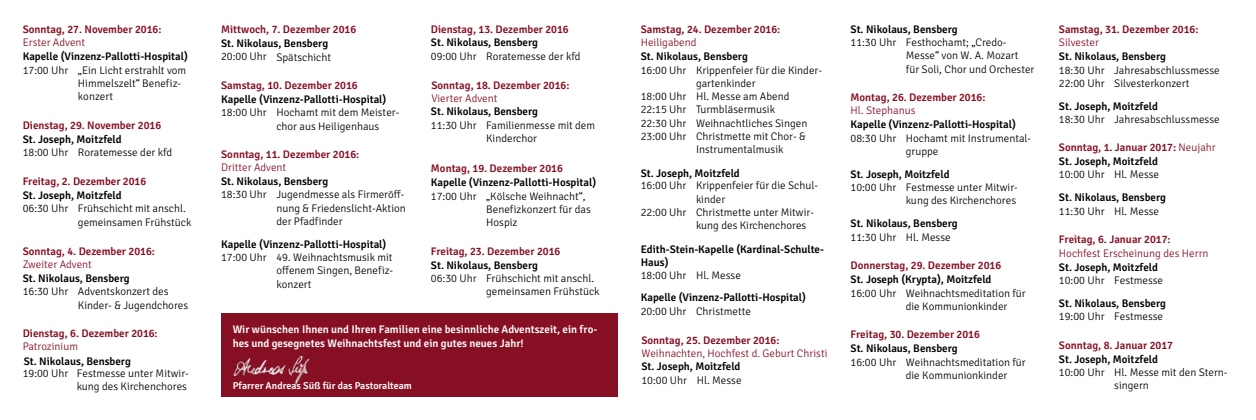
<style>
.page{position:relative;width:1256px;height:420px;background:#fff}
.page>*{position:absolute;margin:0;border:0;box-sizing:border-box;transform-origin:0 0}
.t1{font:300 11px/13.2px "Signika Negative";color:#000}
.t2{font:600 11px/13.2px "Signika Negative";color:#000}
.t3{font:600 11px "Signika Negative";color:#860f23}
.t4{font:300 11px "Signika Negative";color:#860f23}
.t5{font:600 11px/13.2px "Signika Negative";color:#fff}
.t6{font:600 10px "Signika Negative";color:#fff}
.s1{font-weight:300}
</style>
<div class="page">
<div style="left:221px;top:313px;width:397px;height:84px;background:#860f23"></div>
<img style="left:233px;top:355px;width:77px;height:30px">
<p class="t3" style="left:23px;top:23px;width:140px">Sonntag, 27. November 2016:</p>
<p class="t4" style="left:23px;top:37px;width:64px">Erster Advent</p>
<p class="t2" style="left:23px;top:50px;width:167px">Kapelle (Vinzenz-Pallotti-Hospital)</p>
<p class="t1" style="left:23px;top:63px;width:47px">17:00 Uhr</p>
<p class="t1" style="left:78px;top:64px;width:110px">„Ein Licht erstrahlt vom<br>Himmelszelt“ Benefiz&shy;konzert</p>
<p class="t3" style="left:23px;top:119px;width:140px">Dienstag, 29. November 2016</p>
<p class="t2" style="left:23px;top:133px;width:101px">St. Joseph, Moitzfeld</p>
<p class="t1" style="left:23px;top:146px;width:47px">18:00 Uhr</p>
<p class="t1" style="left:78px;top:146px;width:96px">Roratemesse der kfd</p>
<p class="t3" style="left:23px;top:174px;width:125px">Freitag, 2. Dezember 2016</p>
<p class="t2" style="left:23px;top:189px;width:101px">St. Joseph, Moitzfeld</p>
<p class="t1" style="left:23px;top:202px;width:47px">06:30 Uhr</p>
<p class="t1" style="left:78px;top:202px;width:115px">Frühschicht mit anschl. gemeinsamen Frühstück</p>
<p class="t3" style="left:23px;top:244px;width:134px">Sonntag, 4. Dezember 2016:</p>
<p class="t4" style="left:23px;top:258px;width:71px">Zweiter Advent</p>
<p class="t2" style="left:23px;top:271px;width:109px">St. Nikolaus, Bensberg</p>
<p class="t1" style="left:23px;top:285px;width:47px">16:30 Uhr</p>
<p class="t3" style="left:23px;top:327px;width:137px">Dienstag, 6. Dezember 2016:</p>
<p class="t4" style="left:23px;top:340px;width:57px">Patrozinium</p>
<p class="t1" style="left:78px;top:285px;width:112px">Adventskonzert des<br>Kinder- &amp; Jugendchores</p>
<p class="t2" style="left:24px;top:355px;width:109px">St. Nikolaus, Bensberg</p>
<p class="t1" style="left:77px;top:367px;width:113px">Festmesse unter Mitwir&shy;kung des Kirchenchores</p>
<p class="t1" style="left:23px;top:367px;width:47px">19:00 Uhr</p>
<p class="t3" style="left:221px;top:23px;width:137px">Mittwoch, 7. Dezember 2016</p>
<p class="t2" style="left:221px;top:37px;width:109px">St. Nikolaus, Bensberg</p>
<p class="t1" style="left:221px;top:50px;width:47px">20:00 Uhr</p>
<p class="t1" style="left:276px;top:50px;width:56px">Spätschicht</p>
<p class="t3" style="left:221px;top:79px;width:138px">Samstag, 10. Dezember 2016</p>
<p class="t2" style="left:221px;top:93px;width:167px">Kapelle (Vinzenz-Pallotti-Hospital)</p>
<p class="t1" style="left:221px;top:106px;width:47px">18:00 Uhr</p>
<p class="t1" style="left:276px;top:106px;width:124px">Hochamt mit dem Meister&shy;chor aus Heiligenhaus</p>
<p class="t3" style="left:221px;top:148px;width:140px">Sonntag, 11. Dezember 2016:</p>
<p class="t4" style="left:221px;top:161px;width:67px">Dritter Advent</p>
<p class="t1" style="left:276px;top:188px;width:131px">Jugendmesse als Firmeröff&shy;nung &amp; Friedenslicht-Aktion der Pfadfinder</p>
<p class="t1" style="left:276px;top:251px;width:118px;text-align:justify">49. Weihnachtsmusik mit offenem Singen, Benefiz&shy;konzert</p>
<p class="t2" style="left:221px;top:175px;width:109px">St. Nikolaus, Bensberg</p>
<p class="t1" style="left:221px;top:188px;width:47px">18:30 Uhr</p>
<p class="t2" style="left:221px;top:237px;width:167px">Kapelle (Vinzenz-Pallotti-Hospital)</p>
<p class="t1" style="left:221px;top:251px;width:47px">17:00 Uhr</p>
<p class="t3" style="left:431px;top:22px;width:139px">Dienstag, 13. Dezember 2016</p>
<p class="t2" style="left:431px;top:36px;width:109px">St. Nikolaus, Bensberg</p>
<p class="t1" style="left:431px;top:50px;width:151px">09:00 Uhr Roratemesse der kfd</p>
<p class="t3" style="left:431px;top:78px;width:140px">Sonntag, 18. Dezember 2016:</p>
<p class="t4" style="left:431px;top:92px;width:68px">Vierter Advent</p>
<p class="t2" style="left:431px;top:105px;width:109px">St. Nikolaus, Bensberg</p>
<p class="t1" style="left:431px;top:119px;width:47px">11:30 Uhr</p>
<p class="t1" style="left:486px;top:119px;width:110px">Familienmesse mit dem<br>Kinderchor</p>
<p class="t3" style="left:431px;top:162px;width:133px">Montag, 19. Dezember 2016</p>
<p class="t2" style="left:431px;top:176px;width:167px">Kapelle (Vinzenz-Pallotti-Hospital)</p>
<p class="t1" style="left:431px;top:190px;width:47px">17:00 Uhr</p>
<p class="t1" style="left:486px;top:189px;width:106px">„Kölsche Weihnacht“,<br>Benefizkonzert für das<br>Hospiz</p>
<p class="t3" style="left:431px;top:244px;width:131px">Freitag, 23. Dezember 2016</p>
<p class="t2" style="left:431px;top:258px;width:109px">St. Nikolaus, Bensberg</p>
<p class="t1" style="left:431px;top:272px;width:47px">06:30 Uhr</p>
<p class="t1" style="left:486px;top:272px;width:115px">Frühschicht mit anschl. gemeinsamen Frühstück</p>
<p class="t5" style="left:233px;top:323px;width:366px">Wir wünschen Ihnen und Ihren Familien eine besinnliche Adventszeit, ein fro&shy;hes und gesegnetes Weihnachtsfest und ein gutes neues Jahr!</p>
<p class="t6" style="left:233px;top:379px;width:181px">Pfarrer Andreas Süß für das Pastoralteam</p>
<p class="t3" style="left:641px;top:23px;width:141px">Samstag, 24. Dezember 2016:</p>
<p class="t4" style="left:641px;top:36px;width:57px">Heiligabend</p>
<p class="t2" style="left:641px;top:50px;width:109px">St. Nikolaus, Bensberg</p>
<p class="t1" style="left:696px;top:63px;width:127px">Krippenfeier für die Kinder&shy;gartenkinder<br>Hl. Messe am Abend<br>Turmbläsermusik<br>Weihnachtliches Singen<br>Christmette mit Chor- &amp;<br>Instrumentalmusik</p>
<p class="t1" style="left:696px;top:179px;width:123px">Krippenfeier für die Schul&shy;kinder<br>Christmette unter Mitwir&shy;kung des Kirchenchores</p>
<p class="t1" style="left:696px;top:268px;width:46px">Hl. Messe</p>
<p class="t1" style="left:696px;top:305px;width:56px">Christmette</p>
<p class="t1" style="left:641px;top:63px;width:47px">16:00 Uhr</p>
<p class="t1" style="left:641px;top:90px;width:47px;text-align:justify">18:00 Uhr 22:15 Uhr 22:30 Uhr 23:00 Uhr</p>
<p class="t2" style="left:641px;top:166px;width:101px">St. Joseph, Moitzfeld</p>
<p class="t1" style="left:641px;top:179px;width:47px">16:00 Uhr</p>
<p class="t1" style="left:641px;top:205px;width:47px">22:00 Uhr</p>
<p class="t2" style="left:641px;top:242px;width:185px">Edith-Stein-Kapelle (Kardinal-Schulte-<br>Haus)</p>
<p class="t2" style="left:641px;top:291px;width:167px">Kapelle (Vinzenz-Pallotti-Hospital)</p>
<p class="t1" style="left:641px;top:268px;width:47px">18:00 Uhr</p>
<p class="t1" style="left:641px;top:305px;width:47px">20:00 Uhr</p>
<p class="t3" style="left:641px;top:333px;width:140px">Sonntag, 25. Dezember 2016:</p>
<p class="t4" style="left:641px;top:347px;width:188px">Weihnachten, Hochfest d. Geburt Christi</p>
<p class="t2" style="left:641px;top:360px;width:101px">St. Joseph, Moitzfeld</p>
<p class="t1" style="left:641px;top:373px;width:102px">10:00 Uhr Hl. Messe</p>
<p class="t2" style="left:850px;top:23px;width:109px">St. Nikolaus, Bensberg</p>
<p class="t1" style="left:850px;top:36px;width:47px">11:30 Uhr</p>
<p class="t1" style="left:906px;top:36px;width:130px">Festhochamt; „Credo-<br>Messe“ von W. A. Mozart für Soli, Chor und Orchester</p>
<p class="t3" style="left:850px;top:91px;width:136px">Montag, 26. Dezember 2016:</p>
<p class="t4" style="left:850px;top:104px;width:66px">Hl. Stephanus</p>
<p class="t2" style="left:850px;top:118px;width:167px">Kapelle (Vinzenz-Pallotti-Hospital)</p>
<p class="t1" style="left:850px;top:131px;width:47px">08:30 Uhr</p>
<p class="t1" style="left:906px;top:131px;width:127px">Hochamt mit Instrumental&shy;gruppe</p>
<p class="t2" style="left:850px;top:168px;width:101px">St. Joseph, Moitzfeld</p>
<p class="t1" style="left:850px;top:181px;width:47px">10:00 Uhr</p>
<p class="t1" style="left:906px;top:181px;width:113px">Festmesse unter Mitwir&shy;kung des Kirchenchores</p>
<p class="t1" style="left:906px;top:230px;width:46px">Hl. Messe</p>
<p class="t2" style="left:850px;top:217px;width:109px">St. Nikolaus, Bensberg</p>
<p class="t1" style="left:850px;top:230px;width:47px">11:30 Uhr</p>
<p class="t3" style="left:850px;top:259px;width:152px">Donnerstag, 29. Dezember 2016</p>
<p class="t2" style="left:850px;top:273px;width:142px">St. Joseph (Krypta), Moitzfeld</p>
<p class="t1" style="left:850px;top:286px;width:47px">16:00 Uhr</p>
<p class="t1" style="left:906px;top:286px;width:121px">Weihnachtsmeditation für die Kommunionkinder</p>
<p class="t3" style="left:850px;top:328px;width:131px">Freitag, 30. Dezember 2016</p>
<p class="t2" style="left:850px;top:342px;width:109px">St. Nikolaus, Bensberg</p>
<p class="t1" style="left:850px;top:355px;width:47px">16:00 Uhr</p>
<p class="t1" style="left:906px;top:355px;width:121px">Weihnachtsmeditation für die Kommunionkinder</p>
<p class="t3" style="left:1059px;top:23px;width:141px">Samstag, 31. Dezember 2016:</p>
<p class="t4" style="left:1059px;top:36px;width:42px">Silvester</p>
<p class="t2" style="left:1059px;top:50px;width:109px">St. Nikolaus, Bensberg</p>
<p class="t2" style="left:1059px;top:100px;width:101px">St. Joseph, Moitzfeld</p>
<p class="t1" style="left:1059px;top:63px;width:47px">18:30 Uhr<br>22:00 Uhr</p>
<p class="t1" style="left:1059px;top:113px;width:47px">18:30 Uhr</p>
<p class="t1" style="left:1114px;top:63px;width:107px">Jahresabschlussmesse<br>Silvesterkonzert</p>
<p class="t1" style="left:1114px;top:113px;width:107px">Jahresabschlussmesse</p>
<p class="t3" style="left:1059px;top:141px;width:158px">Sonntag, 1. Januar 2017: <span class="s1">Neujahr</span></p>
<p class="t1" style="left:1114px;top:168px;width:46px">Hl. Messe</p>
<p class="t1" style="left:1114px;top:205px;width:46px">Hl. Messe</p>
<p class="t2" style="left:1059px;top:154px;width:101px">St. Joseph, Moitzfeld</p>
<p class="t2" style="left:1059px;top:190px;width:109px">St. Nikolaus, Bensberg</p>
<p class="t1" style="left:1059px;top:168px;width:47px">10:00 Uhr</p>
<p class="t1" style="left:1059px;top:205px;width:47px">11:30 Uhr</p>
<p class="t3" style="left:1059px;top:233px;width:113px">Freitag, 6. Januar 2017:</p>
<p class="t4" style="left:1059px;top:247px;width:151px">Hochfest Erscheinung des Herrn</p>
<p class="t1" style="left:1114px;top:273px;width:50px">Festmesse</p>
<p class="t1" style="left:1114px;top:310px;width:50px">Festmesse</p>
<p class="t2" style="left:1059px;top:260px;width:101px">St. Joseph, Moitzfeld</p>
<p class="t2" style="left:1059px;top:297px;width:109px">St. Nikolaus, Bensberg</p>
<p class="t3" style="left:1059px;top:338px;width:116px">Sonntag, 8. Januar 2017</p>
<p class="t1" style="left:1114px;top:365px;width:115px">Hl. Messe mit den Stern&shy;singern</p>
<p class="t1" style="left:1059px;top:273px;width:47px">10:00 Uhr</p>
<p class="t1" style="left:1059px;top:310px;width:47px">19:00 Uhr</p>
<p class="t2" style="left:1059px;top:352px;width:101px">St. Joseph, Moitzfeld</p>
<p class="t1" style="left:1059px;top:365px;width:47px">10:00 Uhr</p>
</div>
